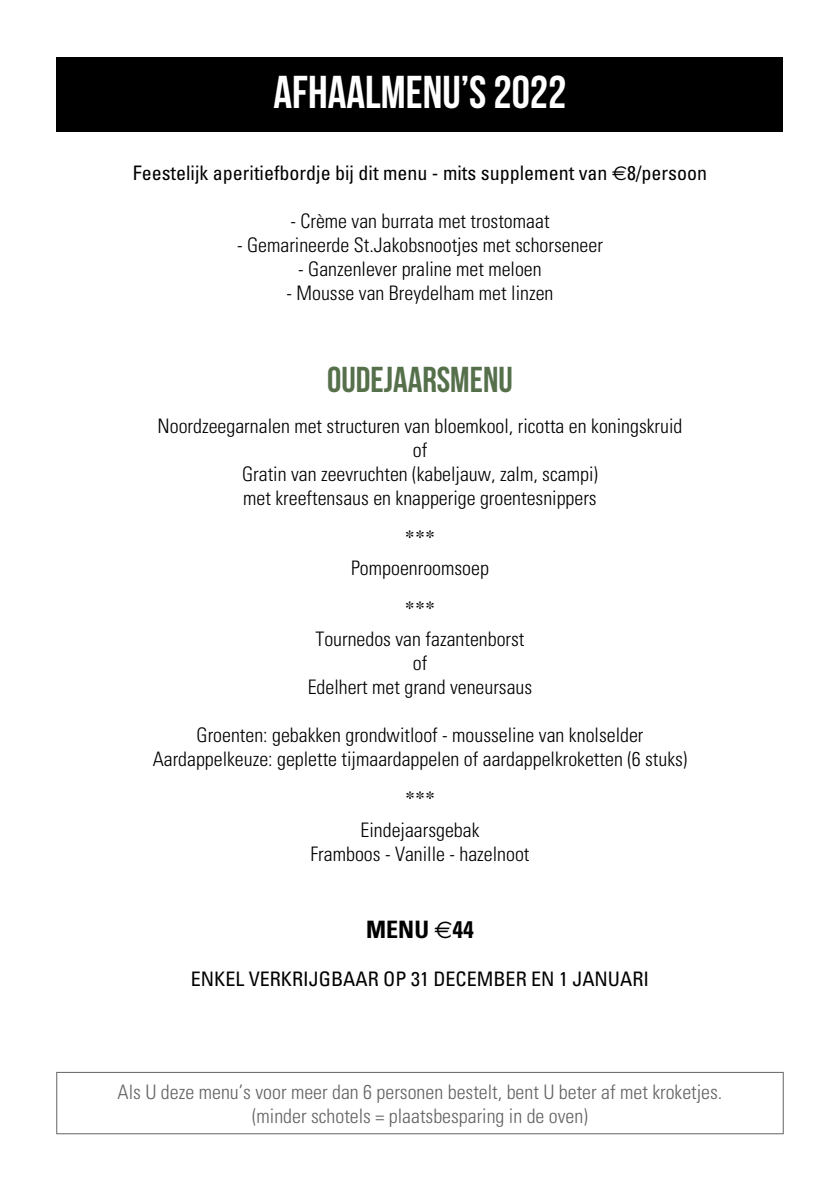
<style>
.page{position:relative;width:840px;height:1191px;background:#fff}
.page>*{position:absolute;margin:0;border:0;box-sizing:border-box;transform-origin:0 0}
.t1{font:46px "Bebas Neue";color:#fff}
.t2{font:36px "Bebas Neue";color:#56704b}
.t3{font:700 condensed 24px "USR Univers";color:#000}
.t4{font:300 condensed 20px/24px "USR Univers";color:#000;text-align:center}
.t5{font:300 condensed 20px/24px "USR Univers";color:#646363;text-align:center}
.t6{font:condensed 20px "USR Univers";color:#000}
.s1{font-family:"Euro Sans";font-stretch:normal}
.s2{font-family:"Euro Sans";font-weight:400;font-stretch:normal}
</style>
<div class="page">
<div style="left:57px;top:57px;width:725px;height:74px;background:#000"></div>
<svg style="left:56px;top:1071px;width:727px;height:63px"></svg>
<h1 class="t1" style="left:273px;top:67px;width:294px">AFHAALMENU’S 2022</h1>
<p class="t6" style="left:133px;top:160px;width:575px">Feestelijk aperitiefbordje bij dit menu - mits supplement van <span class="s1">€</span>8/persoon</p>
<p class="t4" style="left:290px;top:209px;width:260px">- Crème van burrata met trostomaat</p>
<p class="t4" style="left:237px;top:233px;width:367px">- Gemarineerde St.Jakobsnootjes met schorseneer</p>
<p class="t4" style="left:298px;top:257px;width:245px">- Ganzenlever praline met meloen</p>
<p class="t4" style="left:286px;top:281px;width:268px">- Mousse van Breydelham met linzen</p>
<h2 class="t2" style="left:327px;top:359px;width:187px">OUDEJAARSMENU</h2>
<p class="t4" style="left:157px;top:413px;width:526px">Noordzeegarnalen met structuren van bloemkool, ricotta en koningskruid of<br>Gratin van zeevruchten (kabeljauw, zalm, scampi)<br>met kreeftensaus en knapperige groentesnippers</p>
<p class="t4" style="left:351px;top:556px;width:139px">Pompoenroomsoep</p>
<p class="t4" style="left:307px;top:626px;width:226px">Tournedos van fazantenborst of<br>Edelhert met grand veneursaus</p>
<p class="t4" style="left:152px;top:722px;width:536px">Groenten: gebakken grondwitloof - mousseline van knolselder<br>Aardappelkeuze: geplette tijmaardappelen of aardappelkroketten (6 stuks)</p>
<p class="t4" style="left:310px;top:817px;width:220px">Eindejaarsgebak<br>Framboos - Vanille - hazelnoot</p>
<p class="t3" style="left:366px;top:914px;width:109px">MENU <span class="s2">€</span>44</p>
<p class="t6" style="left:191px;top:965px;width:459px">ENKEL VERKRIJGBAAR OP 31 DECEMBER EN 1 JANUARI</p>
<p class="t5" style="left:117px;top:1079px;width:606px">Als U deze menu’s voor meer dan 6 personen bestelt, bent U beter af met kroketjes. (minder schotels = plaatsbesparing in de oven)</p>
</div>
